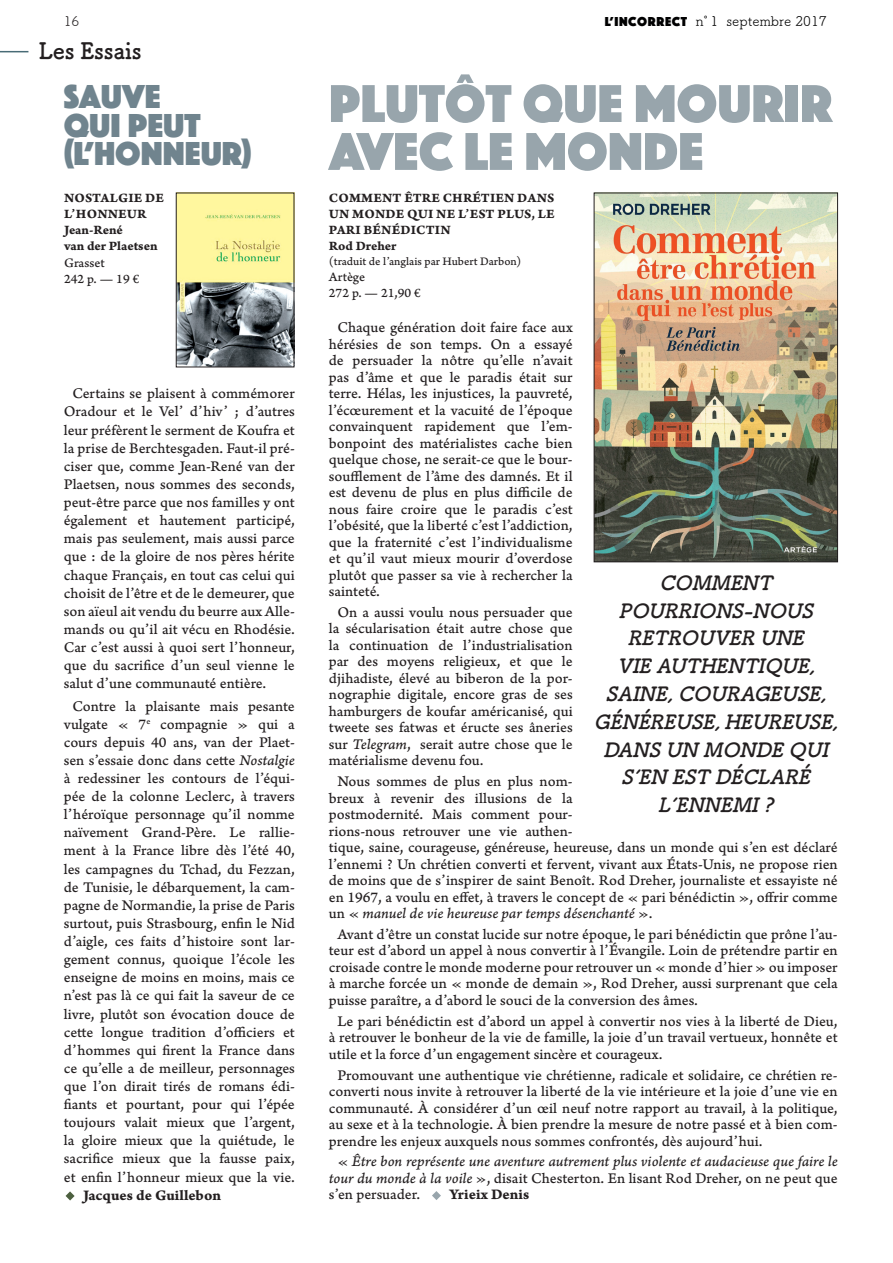
<style>
.page{position:relative;width:893px;height:1263px;background:#fff}
.page>*{position:absolute;margin:0;border:0;box-sizing:border-box;transform-origin:0 0}
.t1{font:55.2px/47.8px "Phosphate Solid";color:#98a5ac}
.t2{font:34.5px/28.5px "Phosphate Solid";color:#70848e}
.t3{font:700 22.5px "Tsuku B Rd Gothic";color:#231f20}
.t4{font:italic 700 19.5px/27.8px "Tsuku B Rd Gothic";color:#231f20;text-align:center}
.t5{font:15.45px/16.5px "Arno Pro Caption";color:#231f20;text-align:justify}
.t6{font:15.45px "Arno Pro Italic Caption";letter-spacing:-.005em;color:#231f20}
.t7{font:15.45px "Arno Pro Bold Caption";color:#231f20}
.t8{font:13.5px/16.2px "Arno Pro Bold Caption";letter-spacing:.01em;color:#231f20}
.t9{font:13.5px/16.2px "Arno Pro Caption";color:#231f20}
.t10{font:13.5px "Tsuku B Rd Gothic";color:#000001}
.t11{font:13.5px "Tsuku B Rd Gothic";color:#231f20}
.t12{font:12px "Arno Pro Caption";letter-spacing:-.005em;color:#231f20}
.s1{font-family:"Phosphate Solid"}
.s2{font-family:"Arno Pro Italic Caption"}
.s3{font-family:"Arno Pro Caption";color:#4d603f}
.s4{font-family:"Arno Pro Caption"}
.s5{color:#98a5ac}
.s6{font-family:"Arno Pro Bold Caption"}
</style>
<div class="page">
<svg style="left:432px;top:1191px;width:9px;height:9px"></svg>
<img style="left:178px;top:195px;width:114px;height:170px">
<div style="left:176px;top:193px;width:118px;height:174px;border:1px solid #231f20"></div>
<svg style="left:65px;top:1191px;width:10px;height:10px"></svg>
<img style="left:596px;top:195px;width:240px;height:365px">
<div style="left:594px;top:193px;width:244px;height:369px;border:1px solid #231f20"></div>
<svg style="left:0;top:51px;width:28px;height:1px"></svg>
<p class="t11" style="left:64px;top:11px;width:17px">16</p>
<p class="t10" style="left:605px;top:11px;width:223px"><span class="s1">L’INCORRECT</span> n°1 septembre 2017</p>
<h3 class="t3" style="left:39px;top:33px;width:104px">Les Essais</h3>
<h2 class="t2" style="left:64px;top:82px;width:189px">SAUVE<br>QUI PEUT (L’HONNEUR)</h2>
<p class="t8" style="left:64px;top:190px;width:102px">NOSTALGIE DE<br>L’HONNEUR<br>Jean-René<br>van der Plaetsen</p>
<p class="t9" style="left:64px;top:255px;width:77px">Grasset<br>242 p. — 19 €</p>
<p class="t5" style="left:64px;top:385px;width:233px;line-height:18.1px;text-indent:9px">Certains se plaisent à commémorer Oradour et le Vel’ d’hiv’ ; d’autres leur préfèrent le serment de Koufra et la prise de Berchtesgaden. Faut-il pré&shy;ciser que, comme Jean-René van der Plaetsen, nous sommes des seconds, peut-être parce que nos familles y ont également et hautement participé, mais pas seulement, mais aussi parce que : de la gloire de nos pères hérite chaque Français, en tout cas celui qui choisit de l’être et de le demeurer, que son aïeul ait vendu du beurre aux Alle&shy;mands ou qu’il ait vécu en Rhodésie.<br>Car c’est aussi à quoi sert l’honneur, que du sacrifice d’un seul vienne le salut d’une communauté entière.</p>
<p class="t5" style="left:64px;top:697px;width:233px;line-height:18.1px;text-align:center">Contre la plaisante mais pesante vulgate « 7<sup>e</sup> compagnie » qui a cours depuis 40 ans, van der Plaet&shy;sen s’essaie donc dans cette <span class="s2">Nostalgie </span>à redessiner les contours de l’équi&shy;pée de la colonne Leclerc, à travers l’héroïque personnage qu’il nomme naïvement Grand-Père. Le rallie&shy;ment à la France libre dès l’été 40, les campagnes du Tchad, du Fezzan, de Tunisie, le débarquement, la cam&shy;pagne de Normandie, la prise de Paris surtout, puis Strasbourg, enfin le Nid d’aigle, ces faits d’histoire sont lar&shy;gement connus, quoique l’école les enseigne de moins en moins, mais ce n’est pas là ce qui fait la saveur de ce livre, plutôt son évocation douce de cette longue tradition d’officiers et d’hommes qui firent la France dans ce qu’elle a de meilleur, personnages que l’on dirait tirés de romans édi&shy;fiants et pourtant, pour qui l’épée toujours valait mieux que l’argent, la gloire mieux que la quiétude, le sacrifice mieux que la fausse paix, et enfin l’honneur mieux que la vie.</p>
<p class="t7" style="left:67px;top:1186px;width:156px"><span class="s3">◆</span> Jacques de Guillebon</p>
<h1 class="t1" style="left:329px;top:79px;width:505px">PLUTÔT QUE MOURIR<br>AVEC LE MONDE</h1>
<p class="t8" style="left:329px;top:190px;width:227px">COMMENT ÊTRE CHRÉTIEN DANS<br>UN MONDE QUI NE L’EST PLUS, LE<br>PARI BÉNÉDICTIN<br>Rod Dreher</p>
<p class="t12" style="left:329px;top:254px;width:194px">(traduit de l’anglais par Hubert Darbon)</p>
<p class="t9" style="left:329px;top:269px;width:93px">Artège<br>272 p. — 21,90 €</p>
<p class="t5" style="left:329px;top:320px;width:245px;text-indent:9px">Chaque génération doit faire face aux hérésies de son temps. On a essayé de persuader la nôtre qu’elle n’avait pas d’âme et que le paradis était sur terre. Hélas, les injustices, la pauvreté, l’écœurement et la vacuité de l’époque convainquent rapidement que l’em&shy;bonpoint des matérialistes cache bien quelque chose, ne serait-ce que le bour&shy;soufflement de l’âme des damnés. Et il est devenu de plus en plus difficile de nous faire croire que le paradis c’est l’obésité, que la liberté c’est l’addiction, que la fraternité c’est l’individualisme et qu’il vaut mieux mourir d’overdose plutôt que passer sa vie à rechercher la sainteté.</p>
<p class="t5" style="left:329px;top:605px;width:245px;text-indent:9px">On a aussi voulu nous persuader que la sécularisation était autre chose que la continuation de l’industrialisation par des moyens religieux, et que le djihadiste, élevé au biberon de la por&shy;nographie digitale, encore gras de ses hamburgers de koufar américanisé, qui tweete ses fatwas et éructe ses âneries sur <span class="s2">Telegram</span>, serait autre chose que le matérialisme devenu fou.</p>
<p class="t5" style="left:329px;top:774px;width:510px;text-align:left;text-indent:9px">Nous sommes de plus en plus nom-<br>breux à revenir des illusions de la<br>postmodernité. Mais comment pour-<br>rions-nous retrouver une vie authen-<br>tique, saine, courageuse, généreuse, heureuse, dans un monde qui s’en est déclaré l’ennemi ? Un chrétien converti et fervent, vivant aux États-Unis, ne propose rien de moins que de s’inspirer de saint Benoît. Rod Dreher, journaliste et essayiste né en 1967, a voulu en effet, à travers le concept de « pari bénédictin », offrir comme</p>
<p class="t6" style="left:329px;top:904px;width:325px"><span class="s4">un «</span> manuel de vie heureuse par temps désenchanté <span class="s4">».</span></p>
<p class="t5" style="left:329px;top:927px;width:510px;text-indent:9px">Avant d’être un constat lucide sur notre époque, le pari bénédictin que prône l’au&shy;teur est d’abord un appel à nous convertir à l’Évangile. Loin de prétendre partir en croisade contre le monde moderne pour retrouver un « monde d’hier » ou imposer à marche forcée un « monde de demain », Rod Dreher, aussi surprenant que cela puisse paraître, a d’abord le souci de la conversion des âmes.</p>
<p class="t5" style="left:329px;top:1013px;width:510px;text-indent:9px">Le pari bénédictin est d’abord un appel à convertir nos vies à la liberté de Dieu, à retrouver le bonheur de la vie de famille, la joie d’un travail vertueux, honnête et utile et la force d’un engagement sincère et courageux.</p>
<p class="t5" style="left:329px;top:1067px;width:510px;text-indent:9px">Promouvant une authentique vie chrétienne, radicale et solidaire, ce chrétien re&shy;converti nous invite à retrouver la liberté de la vie intérieure et la joie d’une vie en communauté. À considérer d’un œil neuf notre rapport au travail, à la politique, au sexe et à la technologie. À bien prendre la mesure de notre passé et à bien com&shy;prendre les enjeux auxquels nous sommes confrontés, dès aujourd’hui.</p>
<p class="t6" style="left:337px;top:1152px;width:502px"><span class="s4">«</span> Être bon représente une aventure autrement plus violente et audacieuse que faire le</p>
<p class="t5" style="left:329px;top:1170px;width:510px"><span class="s2">tour du monde à la voile</span> », disait Chesterton. En lisant Rod Dreher, on ne peut que s’en persuader. <span class="s5">◆</span> <span class="s6">Yrieix Denis</span></p>
<p class="t4" style="left:594px;top:567px;width:251px">COMMENT<br>POURRIONS-NOUS<br>RETROUVER UNE<br>VIE AUTHENTIQUE,<br>SAINE,COURAGEUSE,<br>GÉNÉREUSE,HEUREUSE,<br>DANS UN MONDE QUI<br>SʼEN EST DÉCLARÉ<br>LʼENNEMI ?</p>
</div>
